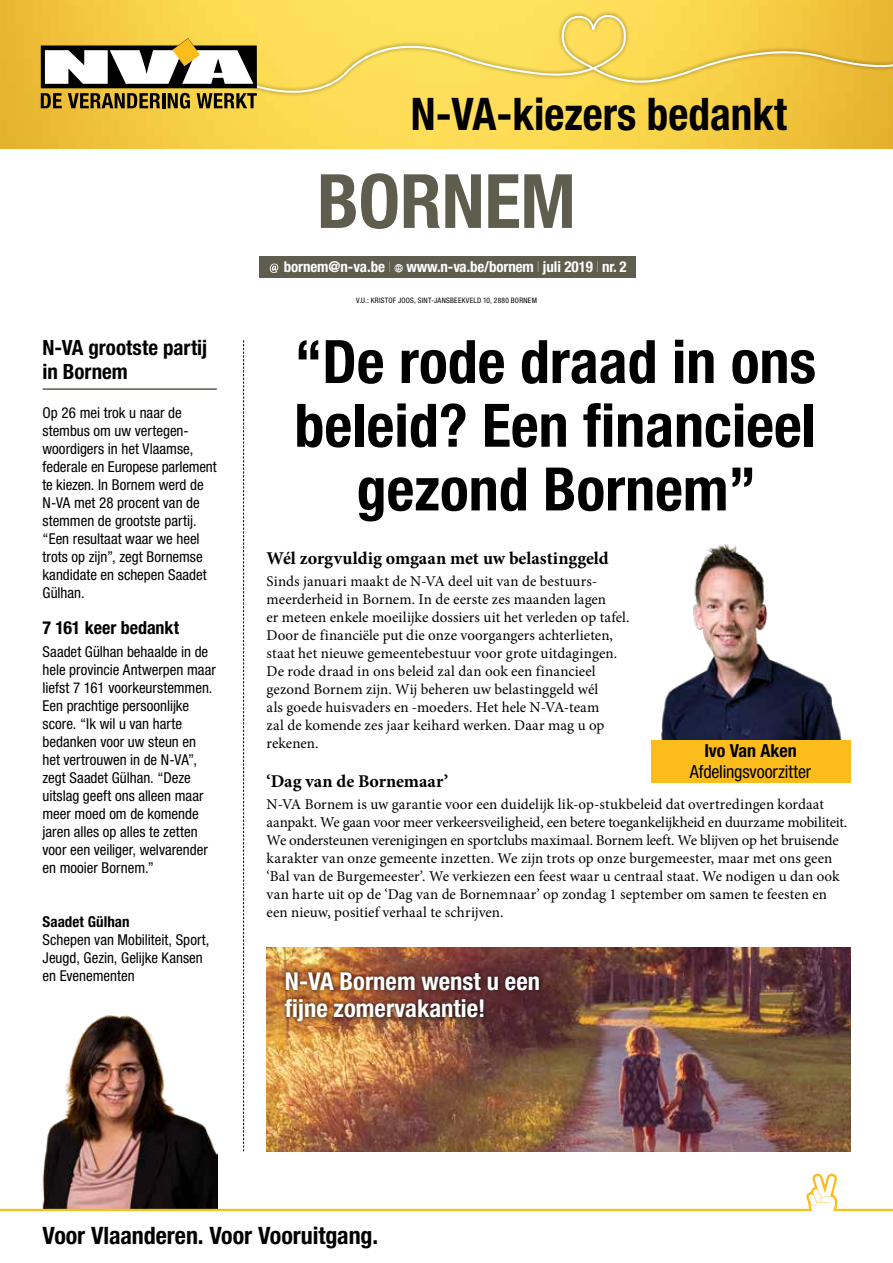
<style>
.page{position:relative;width:893px;height:1263px;background:#fff}
.page>*{position:absolute;margin:0;border:0;box-sizing:border-box;transform-origin:0 0}
.t1{font:700 condensed 75px "Helvetica Neue LT Std";color:#5e5d4e}
.t2{font:700 condensed 60px/63.8px "Helvetica Neue LT Std";color:#000;text-align:center}
.t3{font:700 condensed 45px "Helvetica Neue LT Std";color:#000;scale:.96 1}
.t4{font:700 condensed 24.6px/27.3px "Helvetica Neue LT Std";color:#fff}
.t5{font:700 condensed 24px "Helvetica Neue LT Std";letter-spacing:-.005em;color:#000}
.t6{font:700 condensed 21px/24px "Helvetica Neue LT Std";color:#000}
.t7{font:700 18px "Minion Pro";color:#000}
.t8{font:700 condensed 18px "Helvetica Neue LT Std";color:#000}
.t9{font:condensed 18px "Helvetica Neue LT Std";letter-spacing:-.005em;color:#000}
.t10{font:15px/18px "Minion Pro";color:#000}
.t11{font:condensed 15px/18px "Helvetica Neue LT Std";color:#000}
.t12{font:700 condensed 15px "Helvetica Neue LT Std";letter-spacing:-.01em;color:#fff}
.t13{font:700 condensed 15px "Helvetica Neue LT Std";letter-spacing:.005em;color:#000}
.t14{font:condensed 7.5px "Helvetica Neue LT Std";letter-spacing:.035em;color:#000}
.s1{font-weight:200}
</style>
<div class="page">
<div style="left:259px;top:256px;width:376px;height:21px;background:#5e5d4e"></div>
<svg style="left:270px;top:264px;width:8px;height:9px"></svg>
<svg style="left:394px;top:264px;width:9px;height:8px"></svg>
<img style="left:0;top:0;width:893px;height:149px">
<div style="left:246px;top:10px;width:647px;height:87px;background:#000;opacity:.5"></div>
<svg style="left:250px;top:15px;width:643px;height:87px;background:#f7d553"></svg>
<svg style="left:41px;top:38px;width:216px;height:71px"></svg>
<img style="left:661px;top:544px;width:181px;height:196px">
<svg style="left:243px;top:340px;width:1px;height:811px"></svg>
<img style="left:43px;top:1015px;width:174px;height:158px">
<hr style="left:43px;top:388px;width:174px;height:2px;background:#5e5d4e">
<img style="left:267px;top:948px;width:583px;height:203px">
<div style="left:280px;top:967px;width:264px;height:59px;background:#000;opacity:.8"></div>
<div style="left:651px;top:740px;width:199px;height:42px;background:#fcbd1c"></div>
<svg style="left:0;top:1173px;width:893px;height:38px"></svg>
<h3 class="t3" style="left:411px;top:87px;width:393px">N-VA-kiezers bedankt</h3>
<h1 class="t1" style="left:317px;top:156px;width:260px">BORNEM</h1>
<p class="t12" style="left:284px;top:258px;width:344px">bornem@n-va.be <span class="s1">I</span> www.n-va.be/bornem <span class="s1">I</span> juli 2019 <span class="s1">I</span> nr. 2</p>
<h3 class="t6" style="left:43px;top:335px;width:166px">N-VA grootste partij in Bornem</h3>
<p class="t11" style="left:43px;top:404px;width:176px">Op 26 mei trok u naar de stembus om uw vertegen&shy;woordigers in het Vlaamse, federale en Europese parlement te kiezen. In Bornem werd de<br>N-VA met 28 procent van de stemmen de grootste partij. “Een resultaat waar we heel trots op zijn”, zegt Bornemse kandidate en schepen Saadet<br>Gülhan.</p>
<p class="t8" style="left:43px;top:617px;width:138px">7 161 keer bedankt</p>
<p class="t11" style="left:43px;top:642px;width:175px">Saadet Gülhan behaalde in de hele provincie Antwerpen maar liefst 7 161 voorkeurstemmen.<br>Een prachtige persoonlijke score. “Ik wil u van harte bedanken voor uw steun en het vertrouwen in de N-VA”, zegt Saadet Gülhan. “Deze uitslag geeft ons alleen maar meer moed om de komende jaren alles op alles te zetten voor een veiliger, welvarender en mooier Bornem.”</p>
<p class="t13" style="left:43px;top:912px;width:89px">Saadet Gülhan</p>
<p class="t11" style="left:43px;top:930px;width:169px">Schepen van Mobiliteit, Sport,<br>Jeugd, Gezin, Gelijke Kansen en Evenementen</p>
<p class="t14" style="left:356px;top:296px;width:182px">V.U.: KRISTOF JOOS, SINT-JANSBEEKVELD 10, 2880 BORNEM</p>
<h2 class="t2" style="left:294px;top:329px;width:523px">“De rode draad in ons beleid? Een financieel gezond Bornem”</h2>
<p class="t7" style="left:267px;top:545px;width:343px">Wél zorgvuldig omgaan met uw belastinggeld</p>
<p class="t10" style="left:267px;top:572px;width:364px">Sinds januari maakt de N-VA deel uit van de bestuurs&shy;meerderheid in Bornem. In de eerste zes maanden lagen<br>er meteen enkele moeilijke dossiers uit het verleden op tafel.<br>Door de financiële put die onze voorgangers achterlieten, staat het nieuwe gemeentebestuur voor grote uitdagingen.<br>De rode draad in ons beleid zal dan ook een financieel gezond Bornem zijn. Wij beheren uw belastinggeld wél<br>als goede huisvaders en -moeders. Het hele N-VA-team<br>zal de komende zes jaar keihard werken. Daar mag u op rekenen.</p>
<p class="t7" style="left:267px;top:769px;width:183px">‘Dag van de Bornemaar’</p>
<p class="t10" style="left:267px;top:796px;width:582px">N-VA Bornem is uw garantie voor een duidelijk lik-op-stukbeleid dat overtredingen kordaat aanpakt. We gaan voor meer verkeersveiligheid, een betere toegankelijkheid en duurzame mobiliteit.<br>We ondersteunen verenigingen en sportclubs maximaal. Bornem leeft. We blijven op het bruisende karakter van onze gemeente inzetten. We zijn trots op onze burgemeester, maar met ons geen ‘Bal van de Burgemeester’. We verkiezen een feest waar u centraal staat. We nodigen u dan ook van harte uit op de ‘Dag van de Bornemnaar’ op zondag 1 september om samen te feesten en een nieuw, positief verhaal te schrijven.</p>
<p class="t8" style="left:704px;top:740px;width:94px">Ivo Van Aken</p>
<p class="t9" style="left:690px;top:761px;width:123px">Afdelingsvoorzitter</p>
<h3 class="t4" style="left:285px;top:967px;width:257px">N-VA Bornem wenst u een fijne zomervakantie!</h3>
<h3 class="t5" style="left:43px;top:1221px;width:337px">Voor Vlaanderen. Voor Vooruitgang.</h3>
</div>
